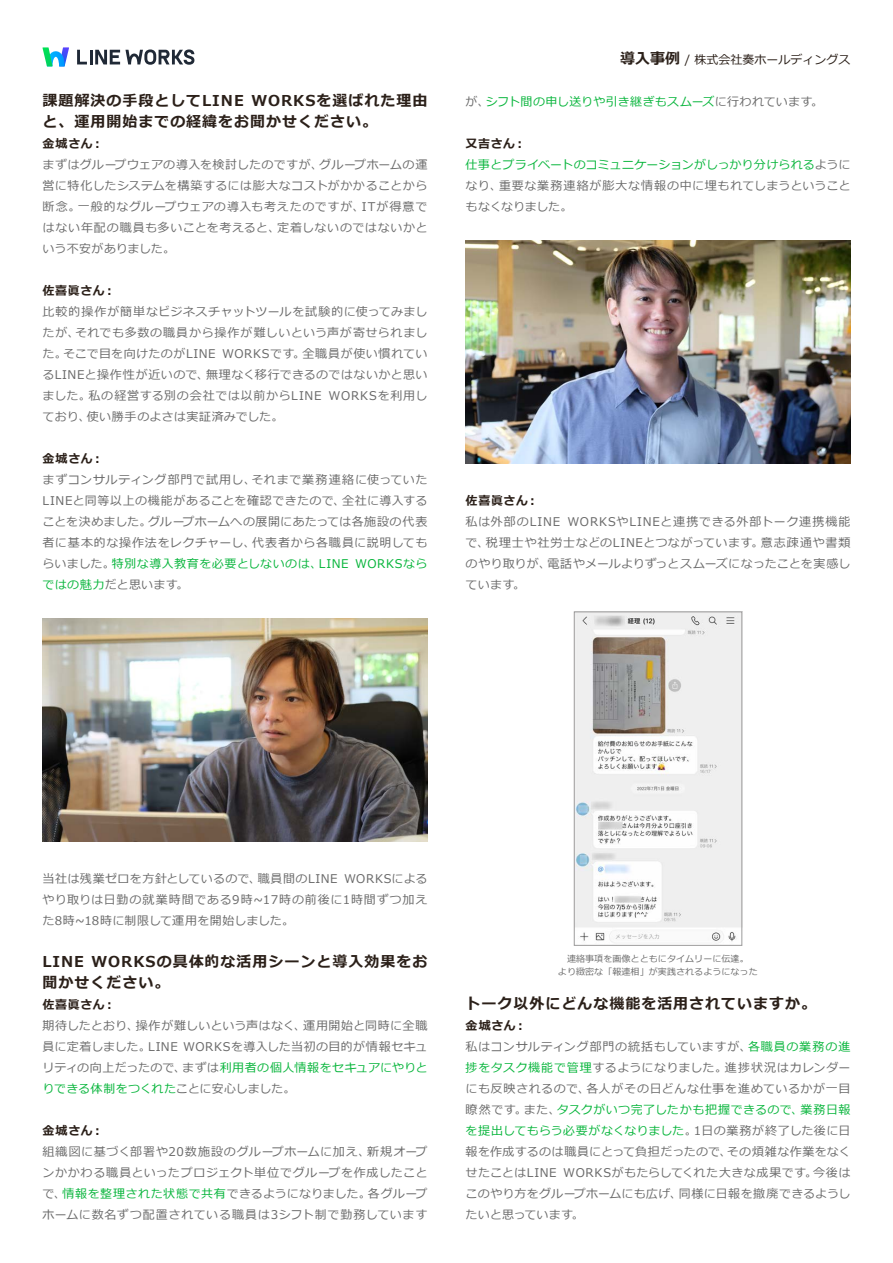
<style>
.page{position:relative;width:893px;height:1263px;background:#fff}
.page>*{position:absolute;margin:0;border:0;box-sizing:border-box;transform-origin:0 0}
.t1{font:700 15px/21px "Meiryo";letter-spacing:.065em;color:#2b2019}
.t2{font:12px/21px "Meiryo";letter-spacing:.04em;color:#6a6a6a}
.t3{font:12px "Meiryo";letter-spacing:.03em;color:#07b53b}
.t4{font:12px/21px "Meiryo";letter-spacing:.06em;color:#6a6a6a}
.t5{font:12px/21px "Meiryo";letter-spacing:.015em;color:#6a6a6a}
.t6{font:12px/21px "Meiryo";letter-spacing:.065em;color:#6a6a6a}
.t7{font:700 12px "Meiryo";letter-spacing:.06em;color:#2b2019}
.t8{font:12px "Meiryo";letter-spacing:.07em;color:#6a6a6a}
.t9{font:12px "Meiryo";letter-spacing:.005em;color:#6a6a6a}
.t10{font:12px/21px "Meiryo";letter-spacing:.02em;color:#6a6a6a}
.t11{font:12px/21px "Meiryo";color:#6a6a6a}
.t12{font:12px "Meiryo";letter-spacing:.005em;color:#07b53b}
.t13{font:12px "Meiryo";letter-spacing:.01em;color:#07b53b}
.t14{font:12px "Meiryo";letter-spacing:-.005em;color:#6a6a6a}
.t15{font:12px "Meiryo";color:#2b2019}
.t16{font:12px/21px "Meiryo";letter-spacing:-.025em;color:#6a6a6a}
.t17{font:12px/21px "Meiryo";letter-spacing:.01em;color:#6a6a6a}
.t18{font:12px "Meiryo";letter-spacing:-.015em;color:#6a6a6a}
.t19{font:12px "Meiryo";letter-spacing:.075em;color:#07b53b}
.t20{font:12px "Meiryo";letter-spacing:.055em;color:#07b53b}
.t21{font:12px "Meiryo";letter-spacing:.08em;color:#6a6a6a}
.t22{font:9px/13.5px "Meiryo";letter-spacing:.01em;color:#6b6b6b;text-align:center}
.s1{color:#07b53b}
.s2{color:#6a6a6a}
</style>
<div class="page">
<svg style="left:42px;top:47px;width:27px;height:19px"></svg>
<svg style="left:77px;top:50px;width:10px;height:14px"></svg>
<hr style="left:90px;top:50px;width:3px;height:14px;background:#202936">
<svg style="left:95px;top:49px;width:99px;height:16px"></svg>
<img style="left:576px;top:614px;width:164px;height:329px">
<div style="left:574px;top:612px;width:168px;height:333px;border:1px solid #9d9c9c"></div>
<img style="left:43px;top:619px;width:384px;height:223px">
<img style="left:466px;top:240px;width:384px;height:223px">
<p class="t1" style="left:251px;top:91px;width:178px">WORKSを選ばれた理由</p>
<p class="t1" style="left:43px;top:91px;width:336px">課題解決の手段としてLINE<br>と、運用開始までの経緯をお聞かせください。</p>
<p class="t7" style="left:43px;top:135px;width:62px">金城さん：</p>
<p class="t5" style="left:319px;top:155px;width:110px">グループホームの運</p>
<p class="t2" style="left:43px;top:155px;width:282px">まずはグループウェアの導入を検討したのですが、</p>
<p class="t2" style="left:43px;top:176px;width:386px">営に特化したシステムを構築するには膨大なコストがかかることから</p>
<p class="t2" style="left:362px;top:197px;width:67px">ITが得意で</p>
<p class="t2" style="left:78px;top:197px;width:288px">一般的なグループウェアの導入も考えたのですが、</p>
<p class="t2" style="left:43px;top:197px;width:40px">断念。</p>
<p class="t2" style="left:43px;top:218px;width:239px">はない年配の職員も多いことを考えると、いう不安がありました。</p>
<p class="t7" style="left:43px;top:282px;width:74px">佐喜眞さん：</p>
<p class="t2" style="left:43px;top:302px;width:386px;text-align:right">比較的操作が簡単なビジネスチャットツールを試験的に使ってみましそれでも多数の職員から操作が難しいという声が寄せられまし</p>
<p class="t2" style="left:277px;top:218px;width:152px">定着しないのではないかと</p>
<p class="t2" style="left:43px;top:323px;width:39px">たが、</p>
<p class="t2" style="left:63px;top:344px;width:154px">そこで目を向けたのがLINE</p>
<p class="t4" style="left:302px;top:344px;width:126px">全職員が使い慣れてい</p>
<p class="t2" style="left:43px;top:344px;width:26px">た。</p>
<p class="t2" style="left:222px;top:344px;width:84px">WORKSです。</p>
<p class="t2" style="left:43px;top:365px;width:168px">るLINEと操作性が近いので、</p>
<p class="t2" style="left:206px;top:365px;width:223px">無理なく移行できるのではないかと思い</p>
<p class="t2" style="left:89px;top:386px;width:234px">私の経営する別の会社では以前からLINE</p>
<p class="t10" style="left:87px;top:386px;width:198px;text-indent:-44px">ました。<br>使い勝手のよさは実証済みでした。</p>
<p class="t2" style="left:43px;top:407px;width:49px">ており、</p>
<p class="t7" style="left:43px;top:450px;width:62px">金城さん：</p>
<p class="t8" style="left:328px;top:388px;width:100px">WORKSを利用し</p>
<p class="t6" style="left:43px;top:470px;width:215px">まずコンサルティング部門で試用し、</p>
<p class="t4" style="left:252px;top:470px;width:177px">それまで業務連絡に使っていた</p>
<p class="t2" style="left:148px;top:491px;width:281px;text-indent:-106px">LINEと同等以上の機能があることを確認できたので、<br>グループホームへの展開にあたっては各施設の代表</p>
<p class="t2" style="left:342px;top:491px;width:87px">全社に導入する</p>
<p class="t18" style="left:43px;top:514px;width:110px">ことを決めました。</p>
<p class="t2" style="left:252px;top:533px;width:177px">代表者から各職員に説明しても</p>
<p class="t2" style="left:43px;top:533px;width:215px">者に基本的な操作法をレクチャーし、</p>
<p class="t3" style="left:112px;top:556px;width:212px">特別な導入教育を必要としないのは、</p>
<p class="t10" style="left:43px;top:554px;width:148px">らいました。<br><span class="s1">ではの魅力</span>だと思います。</p>
<p class="t20" style="left:355px;top:556px;width:74px">WORKSなら</p>
<p class="t3" style="left:319px;top:556px;width:31px">LINE</p>
<p class="t1" style="left:620px;top:49px;width:61px">導入事例</p>
<p class="t15" style="left:685px;top:51px;width:167px">/ 株式会社奏ホールディングス</p>
<p class="t3" style="left:486px;top:94px;width:339px">シフト間の申し送りや引き継ぎもスムーズ<span class="s2">に行われています。</span></p>
<p class="t2" style="left:466px;top:92px;width:25px">が、</p>
<p class="t7" style="left:466px;top:135px;width:62px">又吉さん：</p>
<p class="t12" style="left:466px;top:157px;width:386px">仕事とプライベートのコミュニケーションがしっかり分けられる<span class="s2">ように</span></p>
<p class="t4" style="left:499px;top:176px;width:353px">重要な業務連絡が膨大な情報の中に埋もれてしまうということ</p>
<p class="t16" style="left:466px;top:176px;width:108px">なり、<br>もなくなりました。</p>
<p class="t7" style="left:466px;top:492px;width:74px">佐喜眞さん：</p>
<p class="t8" style="left:466px;top:514px;width:96px">私は外部のLINE</p>
<p class="t8" style="left:567px;top:514px;width:285px">WORKSやLINEと連携できる外部トーク連携機能</p>
<p class="t2" style="left:486px;top:533px;width:279px">税理士や社労士などのLINEとつながっています。</p>
<p class="t21" style="left:761px;top:535px;width:91px">意志疎通や書類</p>
<p class="t2" style="left:466px;top:533px;width:25px">で、</p>
<p class="t9" style="left:547px;top:556px;width:305px">電話やメールよりずっとスムーズになったことを実感し</p>
<p class="t17" style="left:466px;top:554px;width:87px">のやり取りが、ています。</p>
<p class="t2" style="left:43px;top:869px;width:386px">当社は残業ゼロを方針としているので、<br>やり取りは日勤の就業時間である9時~17時の前後に1時間ずつ加えた8時~18時に制限して運用を開始しました。</p>
<p class="t1" style="left:92px;top:952px;width:337px">WORKSの具体的な活用シーンと導入効果をお</p>
<p class="t2" style="left:258px;top:869px;width:81px">職員間のLINE</p>
<p class="t2" style="left:344px;top:869px;width:85px">WORKSによる</p>
<p class="t1" style="left:43px;top:952px;width:128px">LINE<br>聞かせください。</p>
<p class="t7" style="left:43px;top:996px;width:74px">佐喜眞さん：</p>
<p class="t9" style="left:136px;top:1018px;width:172px">操作が難しいという声はなく、</p>
<p class="t2" style="left:303px;top:1016px;width:126px">運用開始と同時に全職</p>
<p class="t14" style="left:43px;top:1018px;width:98px">期待したとおり、</p>
<p class="t2" style="left:148px;top:1037px;width:281px">LINE WORKSを導入した当初の目的が情報セキュ</p>
<p class="t14" style="left:43px;top:1039px;width:110px">員に定着しました。</p>
<p class="t3" style="left:182px;top:1060px;width:247px"><span class="s2">まずは</span>利用者の個人情報をセキュアにやりと</p>
<p class="t11" style="left:43px;top:1058px;width:255px">リティの向上だったので、<br><span class="s1">りできる体制をつくれた</span>ことに安心しました。</p>
<p class="t7" style="left:43px;top:1122px;width:62px">金城さん：</p>
<p class="t2" style="left:43px;top:1142px;width:329px">組織図に基づく部署や20数施設のグループホームに加え、</p>
<p class="t2" style="left:43px;top:1163px;width:386px">ンかかわる職員といったプロジェクト単位でグループを作成したこと</p>
<p class="t2" style="left:368px;top:1184px;width:61px">各グループ</p>
<p class="t2" style="left:367px;top:1142px;width:62px">新規オープ</p>
<p class="t3" style="left:62px;top:1186px;width:310px">情報を整理された状態で共有<span class="s2">できるようになりました。</span></p>
<p class="t6" style="left:43px;top:1184px;width:386px">で、<br>ホームに数名ずつ配置されている職員は3シフト制で勤務しています</p>
<p class="t22" style="left:558px;top:952px;width:201px">連絡事項を画像とともにタイムリーに伝達。<br>より緻密な「報連相」が実践されるようになった</p>
<p class="t1" style="left:466px;top:994px;width:352px">トーク以外にどんな機能を活用されていますか。</p>
<p class="t7" style="left:466px;top:1017px;width:62px">金城さん：</p>
<p class="t19" style="left:748px;top:1039px;width:104px">各職員の業務の進</p>
<p class="t4" style="left:725px;top:1037px;width:127px;text-indent:-259px">私はコンサルティング部門の統括もしていますが、<br>進捗状況はカレンダー</p>
<p class="t2" style="left:586px;top:1058px;width:266px;text-indent:-121px"><span class="s1">捗をタスク機能で管理</span>するようになりました。<br>各人がその日どんな仕事を進めているかが一目</p>
<p class="t2" style="left:466px;top:1079px;width:126px">にも反映されるので、</p>
<p class="t3" style="left:557px;top:1102px;width:248px">タスクがいつ完了したかも把握できるので、</p>
<p class="t3" style="left:800px;top:1102px;width:51px">業務日報</p>
<p class="t2" style="left:466px;top:1100px;width:63px">瞭然です。</p>
<p class="t2" style="left:524px;top:1100px;width:38px">また、</p>
<p class="t13" style="left:466px;top:1123px;width:233px">を提出してもらう必要がなくなりました<span class="s2">。</span></p>
<p class="t2" style="left:694px;top:1121px;width:158px">1日の業務が終了した後に日</p>
<p class="t5" style="left:466px;top:1142px;width:267px">報を作成するのは職員にとって負担だったので、</p>
<p class="t2" style="left:727px;top:1142px;width:125px">その煩雑な作業をなく</p>
<p class="t2" style="left:563px;top:1163px;width:255px">WORKSがもたらしてくれた大きな成果です。</p>
<p class="t2" style="left:813px;top:1163px;width:39px">今後は</p>
<p class="t2" style="left:466px;top:1163px;width:93px">せたことはLINE</p>
<p class="t5" style="left:466px;top:1184px;width:218px">このやり方をグループホームにも広げ、たいと思っています。</p>
<p class="t2" style="left:679px;top:1184px;width:173px">同様に日報を撤廃できるようし</p>
</div>
